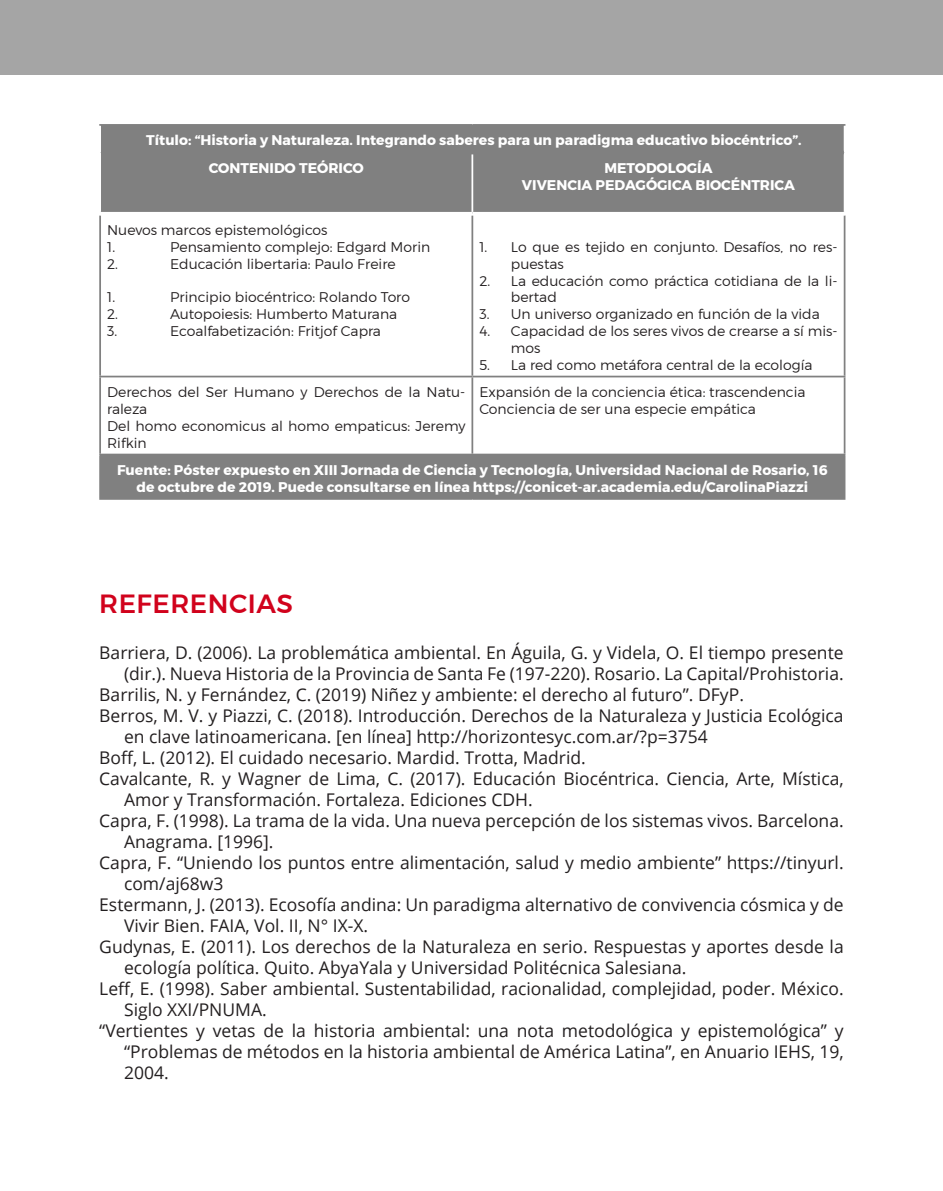
<style>
.page{position:relative;width:943px;height:1191px;background:#fff}
.page>*{position:absolute;margin:0;border:0;box-sizing:border-box;transform-origin:0 0}
._06_titulos_en_rojo{font:500 26.25px "Montserrat";letter-spacing:.02em;color:#d1021c}
._09_parrafo_referenc{font:17.5px/21px "Open Sans";color:#231f20}
.Estilo_parrafo_conte{font:300 14px/16.8px "Montserrat";color:#231f20}
.estilo_parrafo_pie_c{font:700 14px/16.8px "Montserrat";color:#fff;text-align:center}
</style>
<div class="page">
<div style="left:0;top:0;width:943px;height:74px;background:#a5a5a5"></div>
<div style="left:101px;top:126px;width:742px;height:86px;background:#808080"></div>
<div style="left:100px;top:454px;width:744px;height:45px;background:#808080"></div>
<hr style="left:99px;top:124px;width:373px;height:2px;background:#808080">
<hr style="left:472px;top:124px;width:373px;height:2px;background:#808080">
<hr style="left:99px;top:215px;width:2px;height:161px;background:#808080">
<hr style="left:471px;top:215px;width:2px;height:161px;background:#808080">
<hr style="left:843px;top:215px;width:2px;height:161px;background:#808080">
<hr style="left:99px;top:376px;width:373px;height:1px;background:#808080">
<hr style="left:99px;top:377px;width:2px;height:76px;background:#808080">
<hr style="left:472px;top:376px;width:373px;height:1px;background:#808080">
<hr style="left:471px;top:377px;width:2px;height:76px;background:#808080">
<hr style="left:843px;top:377px;width:2px;height:76px;background:#808080">
<hr style="left:99px;top:453px;width:373px;height:2px;background:#808080">
<hr style="left:99px;top:455px;width:2px;height:43px;background:#808080">
<hr style="left:472px;top:453px;width:373px;height:2px;background:#808080">
<hr style="left:843px;top:455px;width:2px;height:43px;background:#808080">
<hr style="left:99px;top:498px;width:373px;height:2px;background:#808080">
<hr style="left:472px;top:498px;width:373px;height:2px;background:#808080">
<hr style="left:471px;top:154px;width:2px;height:58px;background:#fff">
<hr style="left:101px;top:151px;width:371px;height:3px;background:#808080">
<hr style="left:472px;top:151px;width:371px;height:3px;background:#808080">
<p class="estilo_parrafo_pie_c" style="left:146px;top:132px;width:657px">Título: “Historia y Naturaleza. Integrando saberes para un paradigma educativo biocéntrico”.</p>
<p class="estilo_parrafo_pie_c" style="left:209px;top:160px;width:157px">CONTENIDO TEÓRICO</p>
<p class="estilo_parrafo_pie_c" style="left:604px;top:160px;width:109px">METODOLOGÍA</p>
<p class="estilo_parrafo_pie_c" style="left:522px;top:177px;width:274px">VIVENCIA PEDAGÓGICA BIOCÉNTRICA</p>
<p class="Estilo_parrafo_conte" style="left:107px;top:221px;width:222px">Nuevos marcos epistemológicos</p>
<p class="Estilo_parrafo_conte" style="left:107px;top:238px;width:9px">1.</p>
<p class="Estilo_parrafo_conte" style="left:170px;top:238px;width:261px">Pensamiento complejo: Edgard Morin</p>
<p class="Estilo_parrafo_conte" style="left:107px;top:255px;width:12px">2.</p>
<p class="Estilo_parrafo_conte" style="left:170px;top:255px;width:227px">Educación libertaria: Paulo Freire</p>
<p class="Estilo_parrafo_conte" style="left:107px;top:289px;width:9px">1.</p>
<p class="Estilo_parrafo_conte" style="left:170px;top:289px;width:241px">Principio biocéntrico: Rolando Toro</p>
<p class="Estilo_parrafo_conte" style="left:107px;top:305px;width:12px">2.</p>
<p class="Estilo_parrafo_conte" style="left:170px;top:305px;width:229px">Autopoiesis: Humberto Maturana</p>
<p class="Estilo_parrafo_conte" style="left:107px;top:322px;width:12px">3.</p>
<p class="Estilo_parrafo_conte" style="left:170px;top:322px;width:212px">Ecoalfabetización: Fritjof Capra</p>
<p class="Estilo_parrafo_conte" style="left:511px;top:238px;width:328px;text-indent:-32px">1. Lo que es tejido en conjunto. Desafíos, no res&shy;puestas</p>
<p class="Estilo_parrafo_conte" style="left:511px;top:272px;width:328px;text-indent:-32px">2. La educación como práctica cotidiana de la li&shy;bertad</p>
<p class="Estilo_parrafo_conte" style="left:479px;top:305px;width:342px">3. Un universo organizado en función de la vida</p>
<p class="Estilo_parrafo_conte" style="left:511px;top:322px;width:328px;text-indent:-32px">4. Capacidad de los seres vivos de crearse a sí mis&shy;mos</p>
<p class="Estilo_parrafo_conte" style="left:479px;top:356px;width:334px">5. La red como metáfora central de la ecología</p>
<p class="Estilo_parrafo_conte" style="left:107px;top:383px;width:360px">Derechos del Ser Humano y Derechos de la Natu&shy;raleza</p>
<p class="Estilo_parrafo_conte" style="left:107px;top:417px;width:360px">Del homo economicus al homo empaticus: Jeremy<br>Rifkin</p>
<p class="Estilo_parrafo_conte" style="left:479px;top:383px;width:328px">Expansión de la conciencia ética: trascendencia</p>
<p class="Estilo_parrafo_conte" style="left:479px;top:400px;width:278px">Conciencia de ser una especie empática</p>
<p class="estilo_parrafo_pie_c" style="left:117px;top:462px;width:712px">Fuente: Póster expuesto en XIII Jornada de Ciencia y Tecnología, Universidad Nacional de Rosario, 16 de octubre de 2019. Puede consultarse en línea https://conicet-ar.academia.edu/CarolinaPiazzi</p>
<p class="_06_titulos_en_rojo" style="left:99px;top:587px;width:195px">REFERENCIAS</p>
<p class="_09_parrafo_referenc" style="left:99px;top:641px;width:746px;text-align:right">Barriera, D. (2006). La problemática ambiental. En Águila, G. y Videla, O. El tiempo presente (dir.). Nueva Historia de la Provincia de Santa Fe (197-220). Rosario. La Capital/Prohistoria.</p>
<p class="_09_parrafo_referenc" style="left:99px;top:683px;width:646px">Barrilis, N. y Fernández, C. (2019) Niñez y ambiente: el derecho al futuro”. DFyP.</p>
<p class="_09_parrafo_referenc" style="left:124px;top:704px;width:721px;text-indent:-25px">Berros, M. V. y Piazzi, C. (2018). Introducción. Derechos de la Naturaleza y Justicia Ecológica en clave latinoamericana. [en línea] http://horizontesyc.com.ar/?p=3754</p>
<p class="_09_parrafo_referenc" style="left:99px;top:746px;width:488px">Boff, L. (2012). El cuidado necesario. Mardid. Trotta, Madrid.</p>
<p class="_09_parrafo_referenc" style="left:124px;top:767px;width:721px;text-indent:-25px">Cavalcante, R. y Wagner de Lima, C. (2017). Educación Biocéntrica. Ciencia, Arte, Mística,<br>Amor y Transformación. Fortaleza. Ediciones CDH.</p>
<p class="_09_parrafo_referenc" style="left:124px;top:809px;width:721px;text-indent:-25px">Capra, F. (1998). La trama de la vida. Una nueva percepción de los sistemas vivos. Barcelona.<br>Anagrama. [1996].</p>
<p class="_09_parrafo_referenc" style="left:124px;top:851px;width:721px;text-indent:-25px">Capra, F. “Uniendo los puntos entre alimentación, salud y medio ambiente” https://tinyurl. com/aj68w3</p>
<p class="_09_parrafo_referenc" style="left:124px;top:893px;width:721px;text-indent:-25px">Estermann, J. (2013). Ecosofía andina: Un paradigma alternativo de convivencia cósmica y de<br>Vivir Bien. FAIA, Vol. II, N° IX-X.</p>
<p class="_09_parrafo_referenc" style="left:124px;top:935px;width:721px;text-indent:-25px">Gudynas, E. (2011). Los derechos de la Naturaleza en serio. Respuestas y aportes desde la ecología política. Quito. AbyaYala y Universidad Politécnica Salesiana.</p>
<p class="_09_parrafo_referenc" style="left:124px;top:977px;width:721px;text-indent:-25px">Leff, E. (1998). Saber ambiental. Sustentabilidad, racionalidad, complejidad, poder. México.<br>Siglo XXI/PNUMA.</p>
<p class="_09_parrafo_referenc" style="left:124px;top:1019px;width:721px;text-align:justify;text-indent:-25px">“Vertientes y vetas de la historia ambiental: una nota metodológica y epistemológica” y “Problemas de métodos en la historia ambiental de América Latina”, en Anuario IEHS, 19, 2004.</p>
</div>
